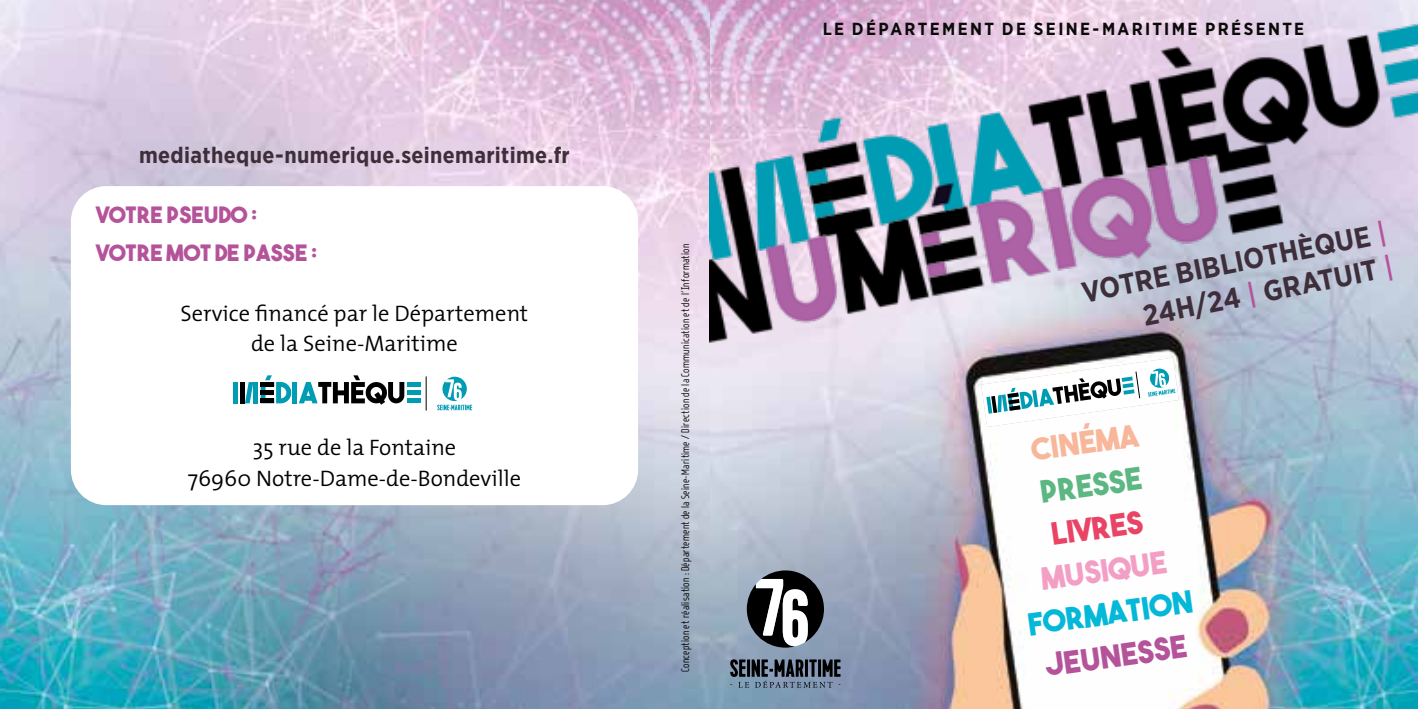
<style>
.page{position:relative;width:1418px;height:709px;background:#fff}
.page>*{position:absolute;margin:0;border:0;box-sizing:border-box;transform-origin:0 0}
.t1{font:30.5px "The Bold Font";color:#03b8d9}
.t2{font:30.5px "The Bold Font";color:#b5539a}
.t3{font:30.5px "The Bold Font";color:#f39fc5}
.t4{font:30.5px "The Bold Font";color:#f8b79a}
.t5{font:30.5px "The Bold Font";color:#5cb783}
.t6{font:30.5px "The Bold Font";color:#e94365}
.t7{font:700 29px/34.5px "Gotham Narrow";color:#3e2e3a;text-align:right}
.t8{font:300 22.5px/30.2px "The Mix";color:#000;text-align:center}
.t9{font:700 22.5px "Gotham Narrow";letter-spacing:.015em;color:#3e2e3a}
.t10{font:22.5px/38.2px "The Bold Font";color:#b5539a}
.t11{font:700 17.5px "Gotham Narrow";letter-spacing:.135em;color:#0c0a0a}
.t12{font:11.25px "Fux";letter-spacing:.03em;color:#000}
.s1{font-weight:500;color:#b5539a}
</style>
<div class="page">
<img style="left:0;top:0;width:1417px;height:709px">
<svg style="left:981px;top:358px;width:197px;height:69px"></svg>
<svg style="left:730px;top:659px;width:110px;height:28px;background:#4f5c6d"></svg>
<svg style="left:746px;top:570px;width:78px;height:77px"></svg>
<div style="left:71px;top:186px;width:567px;height:319px;background:#fff;border-radius:35px"></div>
<div style="left:253px;top:382px;width:5px;height:21px;background:#009cb4"></div>
<hr style="left:240px;top:382px;width:4px;height:21px;background:#000">
<svg style="left:245px;top:382px;width:8px;height:21px"></svg>
<div style="left:233px;top:382px;width:5px;height:21px;background:#009cb4"></div>
<svg style="left:260px;top:375px;width:31px;height:28px"></svg>
<div style="left:292px;top:382px;width:5px;height:21px;background:#009cb4"></div>
<svg style="left:299px;top:375px;width:105px;height:30px"></svg>
<div style="left:407px;top:382px;width:13px;height:5px;background:#009cb4"></div>
<div style="left:407px;top:398px;width:13px;height:5px;background:#009cb4"></div>
<div style="left:407px;top:390px;width:13px;height:5px;background:#009cb4"></div>
<div style="left:261px;top:382px;width:13px;height:5px;background:#000"></div>
<div style="left:261px;top:398px;width:13px;height:5px;background:#000"></div>
<div style="left:261px;top:390px;width:13px;height:5px;background:#000"></div>
<svg style="left:437px;top:377px;width:35px;height:33px"></svg>
<hr style="left:426px;top:376px;width:1px;height:34px;background:#000">
<img style="left:709px;top:17px;width:708px;height:327px">
<h3 class="t9" style="left:139px;top:140px;width:432px">mediatheque-numerique.seinemaritime.fr</h3>
<h3 class="t10" style="left:96px;top:195px;width:222px">VOTRE PSEUDO :<br>VOTRE MOT DE PASSE :</h3>
<h3 class="t8" style="left:180px;top:298px;width:349px">Service financé par le Département de la Seine-Maritime</h3>
<h3 class="t8" style="left:188px;top:432px;width:335px">35 rue de la Fontaine<br>76960 Notre-Dame-de-Bondeville</h3>
<p class="t12" style="left:678px;top:672px;width:430px;rotate:-90deg">Conception et réalisation : Département de la Seine-Maritime / Direction de la Communication et de l’Information</p>
<h3 class="t11" style="left:822px;top:18px;width:483px">LE DÉPARTEMENT DE SEINE-MARITIME PRÉSENTE</h3>
<h2 class="t7" style="left:1078px;top:275px;width:311px;rotate:-11deg">VOTRE BIBLIOTHÈQUE <span class="s1">|<br></span>24H/24 <span class="s1">|</span> GRATUIT <span class="s1">|</span></h2>
<h1 class="t4" style="left:1028px;top:431px;width:109px;rotate:-8deg">CINÉMA</h1>
<h1 class="t5" style="left:1037px;top:473px;width:104px;rotate:-8deg">PRESSE</h1>
<h1 class="t6" style="left:1048px;top:515px;width:94px;rotate:-8deg">LIVRES</h1>
<h1 class="t3" style="left:1039px;top:560px;width:128px;rotate:-8deg">MUSIQUE</h1>
<h1 class="t1" style="left:1025px;top:605px;width:168px;rotate:-8deg">FORMATION</h1>
<h1 class="t2" style="left:1043px;top:646px;width:144px;rotate:-8deg">JEUNESSE</h1>
</div>
